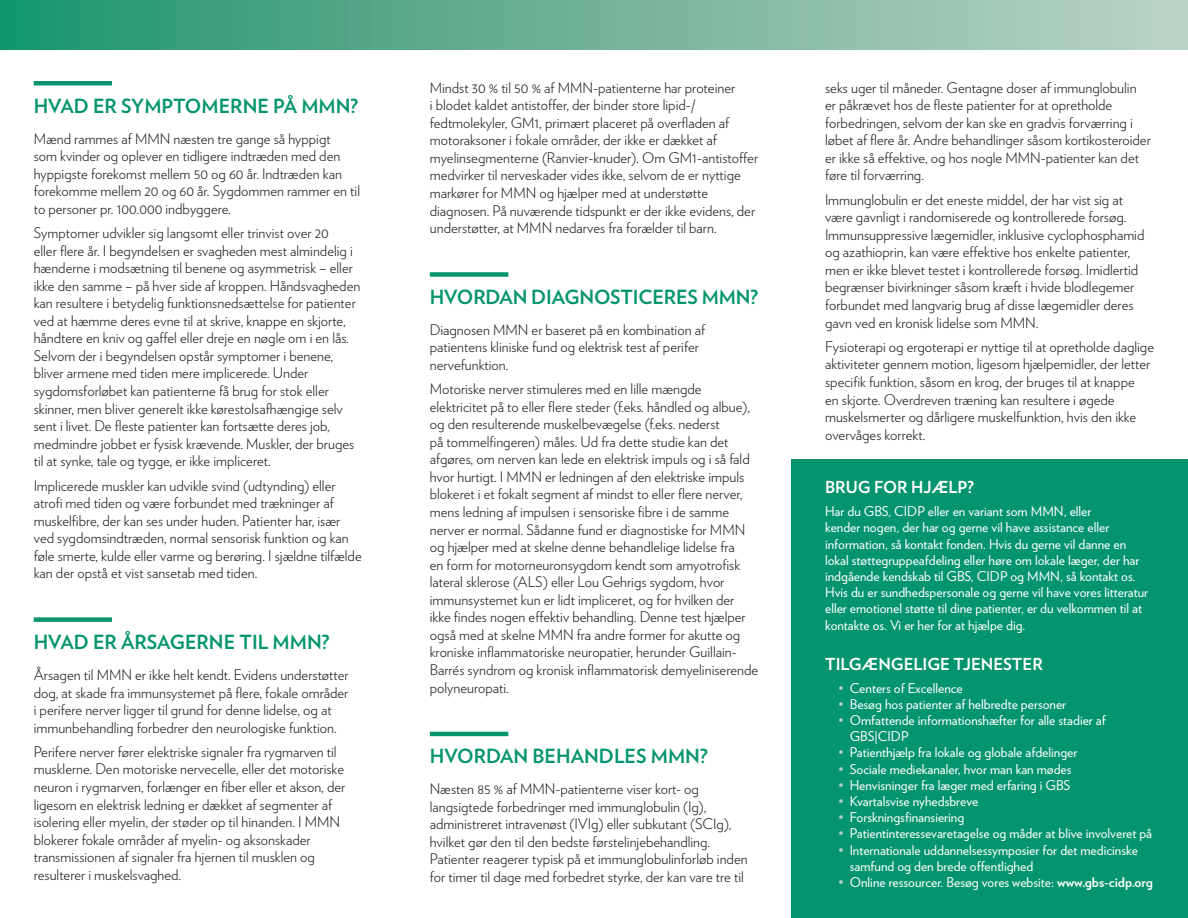
<style>
.page{position:relative;width:1188px;height:918px;background:#fff}
.page>*{position:absolute;margin:0;border:0;box-sizing:border-box;transform-origin:0 0}
.t1{font:700 19.5px "Verlag";color:#05956e}
.t2{font:700 16.5px "Verlag";color:#fff}
.t3{font:300 14.7px/17.5px "Verlag";color:#231f20}
.t4{font:13.5px/16.2px "Verlag";color:#fff}
.s1{color:#afcfc1}
.s2{font-weight:700}
</style>
<div class="page">
<div style="left:0;top:0;width:1188px;height:49px;background:linear-gradient(to right,#1e936c,#c0d3c5)"></div>
<div style="left:34px;top:81px;width:78px;height:5px;background:#05956e"></div>
<div style="left:34px;top:617px;width:78px;height:5px;background:#05956e"></div>
<div style="left:430px;top:272px;width:78px;height:5px;background:#05956e"></div>
<hr style="left:430px;top:732px;width:78px;height:4px;background:#05956e">
<div style="left:792px;top:459px;width:396px;height:459px;background:#05956e"></div>
<p class="t1" style="left:34px;top:90px;width:326px">HVAD ER SYMPTOMERNE PÅ MMN?</p>
<p class="t3" style="left:34px;top:129px;width:328px">Mænd rammes af MMN næsten tre gange så hyppigt<br>som kvinder og oplever en tidligere indtræden med den hyppigste forekomst mellem 50 og 60 år. Indtræden kan forekomme mellem 20 og 60 år. Sygdommen rammer en til to personer pr. 100.000 indbyggere.</p>
<p class="t3" style="left:34px;top:223px;width:328px">Symptomer udvikler sig langsomt eller trinvist over 20<br>eller flere år. I begyndelsen er svagheden mest almindelig i hænderne i modsætning til benene og asymmetrisk – eller ikke den samme – på hver side af kroppen. Håndsvagheden kan resultere i betydelig funktionsnedsættelse for patienter ved at hæmme deres evne til at skrive, knappe en skjorte, håndtere en kniv og gaffel eller dreje en nøgle om i en lås.<br>Selvom der i begyndelsen opstår symptomer i benene, bliver armene med tiden mere implicerede. Under sygdomsforløbet kan patienterne få brug for stok eller skinner, men bliver generelt ikke kørestolsafhængige selv sent i livet. De fleste patienter kan fortsætte deres job, medmindre jobbet er fysisk krævende. Muskler, der bruges til at synke, tale og tygge, er ikke impliceret.</p>
<p class="t3" style="left:34px;top:476px;width:330px">Implicerede muskler kan udvikle svind (udtynding) eller atrofi med tiden og være forbundet med trækninger af muskelfibre, der kan ses under huden. Patienter har, især ved sygdomsindtræden, normal sensorisk funktion og kan føle smerte, kulde eller varme og berøring. I sjældne tilfælde kan der opstå et vist sansetab med tiden.</p>
<p class="t1" style="left:34px;top:627px;width:297px">HVAD ER ÅRSAGERNE TIL MMN?</p>
<p class="t3" style="left:34px;top:665px;width:317px">Årsagen til MMN er ikke helt kendt. Evidens understøtter dog, at skade fra immunsystemet på flere, fokale områder i perifere nerver ligger til grund for denne lidelse, og at immunbehandling forbedrer den neurologiske funktion.</p>
<p class="t3" style="left:34px;top:742px;width:313px">Perifere nerver fører elektriske signaler fra rygmarven til musklerne. Den motoriske nervecelle, eller det motoriske neuron i rygmarven, forlænger en fiber eller et akson, der ligesom en elektrisk ledning er dækket af segmenter af isolering eller myelin, der støder op til hinanden. I MMN blokerer fokale områder af myelin- og aksonskader transmissionen af signaler fra hjernen til musklen og resulterer i muskelsvaghed.</p>
<p class="t3" style="left:430px;top:78px;width:330px">Mindst 30 % til 50 % af MMN-patienterne har proteiner<br>i blodet kaldet antistoffer, der binder store lipid-/ fedtmolekyler, GM1, primært placeret på overfladen af motoraksoner i fokale områder, der ikke er dækket af myelinsegmenterne (Ranvier-knuder). Om GM1-antistoffer medvirker til nerveskader vides ikke, selvom de er nyttige markører for MMN og hjælper med at understøtte diagnosen. På nuværende tidspunkt er der ikke evidens, der understøtter, at MMN nedarves fra forælder til barn.</p>
<p class="t1" style="left:430px;top:281px;width:330px">HVORDAN DIAGNOSTICERES MMN?</p>
<p class="t3" style="left:430px;top:320px;width:277px">Diagnosen MMN er baseret på en kombination af patientens kliniske fund og elektrisk test af perifer nervefunktion.</p>
<p class="t3" style="left:430px;top:379px;width:330px">Motoriske nerver stimuleres med en lille mængde elektricitet på to eller flere steder (f.eks. håndled og albue), og den resulterende muskelbevægelse (f.eks. nederst<br>på tommelfingeren) måles. Ud fra dette studie kan det afgøres, om nerven kan lede en elektrisk impuls og i så fald hvor hurtigt. I MMN er ledningen af den elektriske impuls blokeret i et fokalt segment af mindst to eller flere nerver, mens ledning af impulsen i sensoriske fibre i de samme nerver er normal. Sådanne fund er diagnostiske for MMN og hjælper med at skelne denne behandlelige lidelse fra<br>en form for motorneuronsygdom kendt som amyotrofisk lateral sklerose (ALS) eller Lou Gehrigs sygdom, hvor immunsystemet kun er lidt impliceret, og for hvilken der ikke findes nogen effektiv behandling. Denne test hjælper også med at skelne MMN fra andre former for akutte og kroniske inflammatoriske neuropatier, herunder Guillain-Barrés syndrom og kronisk inflammatorisk demyeliniserende polyneuropati.</p>
<p class="t1" style="left:430px;top:741px;width:279px">HVORDAN BEHANDLES MMN?</p>
<p class="t3" style="left:430px;top:779px;width:319px">Næsten 85 % af MMN-patienterne viser kort- og langsigtede forbedringer med immunglobulin (Ig), administreret intravenøst (IVIg) eller subkutant (SCIg), hvilket gør den til den bedste førstelinjebehandling.<br>Patienter reagerer typisk på et immunglobulinforløb inden for timer til dage med forbedret styrke, der kan vare tre til</p>
<p class="t3" style="left:825px;top:78px;width:327px">seks uger til måneder. Gentagne doser af immunglobulin er påkrævet hos de fleste patienter for at opretholde forbedringen, selvom der kan ske en gradvis forværring i løbet af flere år. Andre behandlinger såsom kortikosteroider er ikke så effektive, og hos nogle MMN-patienter kan det føre til forværring.</p>
<p class="t3" style="left:825px;top:190px;width:321px">Immunglobulin er det eneste middel, der har vist sig at være gavnligt i randomiserede og kontrollerede forsøg.<br>Immunsuppressive lægemidler, inklusive cyclophosphamid og azathioprin, kan være effektive hos enkelte patienter, men er ikke blevet testet i kontrollerede forsøg. Imidlertid begrænser bivirkninger såsom kræft i hvide blodlegemer forbundet med langvarig brug af disse lægemidler deres gavn ved en kronisk lidelse som MMN.</p>
<p class="t3" style="left:825px;top:337px;width:330px">Fysioterapi og ergoterapi er nyttige til at opretholde daglige aktiviteter gennem motion, ligesom hjælpemidler, der letter specifik funktion, såsom en krog, der bruges til at knappe<br>en skjorte. Overdreven træning kan resultere i øgede muskelsmerter og dårligere muskelfunktion, hvis den ikke overvåges korrekt.</p>
<p class="t2" style="left:825px;top:474px;width:150px">BRUG FOR HJÆLP?</p>
<p class="t4" style="left:825px;top:503px;width:325px">Har du GBS, CIDP eller en variant som MMN, eller<br>kender nogen, der har og gerne vil have assistance eller information, så kontakt fonden. Hvis du gerne vil danne en lokal støttegruppeafdeling eller høre om lokale læger, der har indgående kendskab til GBS, CIDP og MMN, så kontakt os.<br>Hvis du er sundhedspersonale og gerne vil have vores litteratur eller emotionel støtte til dine patienter, er du velkommen til at kontakte os. Vi er her for at hjælpe dig.</p>
<p class="t2" style="left:825px;top:651px;width:219px">TILGÆNGELIGE TJENESTER</p>
<p class="t4" style="left:839px;top:679px;width:126px"><span class="s1">•</span> Centers of Excellence</p>
<p class="t4" style="left:839px;top:695px;width:229px"><span class="s1">•</span> Besøg hos patienter af helbredte personer</p>
<p class="t4" style="left:850px;top:711px;width:258px;text-indent:-11px"><span class="s1">•</span> Omfattende informationshæfter for alle stadier af<br>GBS|CIDP</p>
<p class="t4" style="left:839px;top:744px;width:240px"><span class="s1">•</span> Patienthjælp fra lokale og globale afdelinger</p>
<p class="t4" style="left:839px;top:760px;width:234px"><span class="s1">•</span> Sociale mediekanaler, hvor man kan mødes</p>
<p class="t4" style="left:839px;top:776px;width:233px"><span class="s1">•</span> Henvisninger fra læger med erfaring i GBS</p>
<p class="t4" style="left:839px;top:792px;width:141px"><span class="s1">•</span> Kvartalsvise nyhedsbreve</p>
<p class="t4" style="left:839px;top:809px;width:127px"><span class="s1">•</span> Forskningsfinansiering</p>
<p class="t4" style="left:839px;top:825px;width:315px"><span class="s1">•</span> Patientinteressevaretagelse og måder at blive involveret på</p>
<p class="t4" style="left:850px;top:841px;width:290px;text-indent:-11px"><span class="s1">•</span> Internationale uddannelsessymposier for det medicinske samfund og den brede offentlighed</p>
<p class="t4" style="left:839px;top:873px;width:316px"><span class="s1">•</span> Online ressourcer. Besøg vores website: <span class="s2">www.gbs-cidp.org</span></p>
</div>
